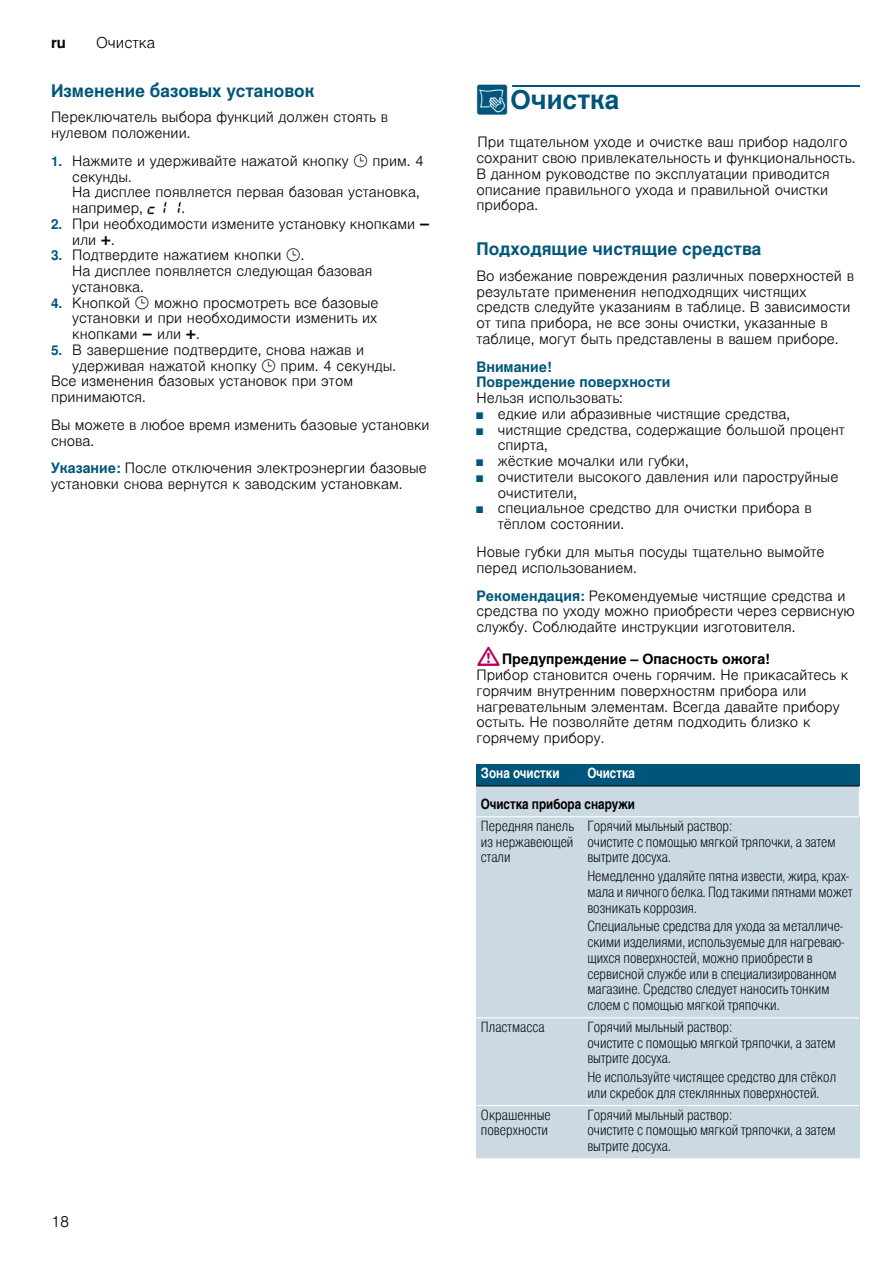
<style>
.page{position:relative;width:893px;height:1263px;background:#fff}
.page>*{position:absolute;margin:0;border:0;box-sizing:border-box;transform-origin:0 0}
.t1{font:700 26.25px "Nimbus San L";color:#00567a}
.t2{font:700 17.25px "Nimbus San L";color:#00567a}
.t3{font:300 15px "Nimbus San L";color:#000}
.t4{font:700 15px "Nimbus San L";color:#000}
.t5{font:300 14.25px/15.8px "Nimbus San L";color:#000}
.t6{font:14.25px/15.8px "Nimbus San L Lig Con";color:#000}
.t7{font:700 14.25px/15.8px "Nimbus San L";color:#00567a}
.t8{font:14.25px "Nimbus San L Bol Con";color:#000}
.t9{font:14.25px "Nimbus San L Bol Con";color:#fff}
.s1{font-weight:700;font-size:13.5px;color:#00567a}
.s2{font-family:"BSH Symb PH3";font-weight:400}
.s3{font-family:"BSH Symb All";font-weight:400}
.s4{font-family:"BSH Symb Gaggenau";font-weight:400}
.s5{font-weight:700;color:#00567a}
.s6{font-family:"BSH Symb PG2";font-weight:400;font-size:27px}
.s7{font-size:9px;color:#00567a}
.s8{font-family:"BSH Symb All";font-weight:400;font-size:21px;color:#b5015b}
.s9{font-weight:700}
</style>
<div class="page">
<div style="left:512px;top:85px;width:347px;height:2px;border:1px solid #00567a"></div>
<div style="left:476px;top:764px;width:107px;height:22px;background:#00567a"></div>
<div style="left:583px;top:764px;width:276px;height:22px;background:#00567a"></div>
<div style="left:476px;top:786px;width:383px;height:31px;background:#cbd9e3"></div>
<div style="left:476px;top:817px;width:107px;height:201px;background:#cbd9e3"></div>
<div style="left:583px;top:817px;width:276px;height:201px;background:#cbd9e3"></div>
<div style="left:476px;top:1018px;width:107px;height:87px;background:#cbd9e3"></div>
<div style="left:583px;top:1018px;width:276px;height:87px;background:#cbd9e3"></div>
<div style="left:476px;top:1105px;width:107px;height:54px;background:#cbd9e3"></div>
<div style="left:583px;top:1105px;width:276px;height:54px;background:#cbd9e3"></div>
<hr style="left:476px;top:786px;width:383px;height:1px;background:#000">
<hr style="left:476px;top:816px;width:383px;height:1px;background:#fff">
<hr style="left:476px;top:1017px;width:383px;height:1px;background:#fff">
<hr style="left:476px;top:1105px;width:383px;height:1px;background:#fff">
<hr style="left:476px;top:1158px;width:383px;height:1px;background:#fff">
<p class="t4" style="left:51px;top:34px;width:16px">ru</p>
<p class="t3" style="left:96px;top:33px;width:61px">Очистка</p>
<p class="t2" style="left:51px;top:80px;width:265px">Изменение базовых установок</p>
<p class="t5" style="left:51px;top:108px;width:338px">Переключатель выбора функций должен стоять в нулевом положении.</p>
<p class="t5" style="left:72px;top:152px;width:353px;text-indent:-21px"><span class="s1">1.</span> Нажмите и удерживайте нажатой кнопку <span class="s2">V</span> прим. 4 секунды.<br>На дисплее появляется первая базовая установка, например, <span class="s3">™‚ ‚</span>.</p>
<p class="t5" style="left:72px;top:215px;width:359px;text-indent:-21px"><span class="s1">2.</span> При необходимости измените установку кнопками <span class="s4">A </span>или <span class="s4">@</span>.</p>
<p class="t5" style="left:72px;top:246px;width:301px;text-indent:-21px"><span class="s1">3.</span> Подтвердите нажатием кнопки <span class="s2">V</span>.<br>На дисплее появляется следующая базовая установка.</p>
<p class="t5" style="left:72px;top:293px;width:308px;text-align:justify;text-indent:-21px"><span class="s1">4.</span> Кнопкой <span class="s2">V</span> можно просмотреть все базовые установки и при необходимости изменить их кнопками <span class="s4">A</span> или <span class="s4">@</span>.</p>
<p class="t5" style="left:51px;top:341px;width:314px"><span class="s1">5.</span> В завершение подтвердите, снова нажав и</p>
<p class="t5" style="left:72px;top:356px;width:325px">удерживая нажатой кнопку <span class="s2">V</span> прим. 4 секунды.</p>
<p class="t5" style="left:51px;top:372px;width:303px">Все изменения базовых установок при этом</p>
<p class="t5" style="left:51px;top:388px;width:96px">принимаются.</p>
<p class="t5" style="left:51px;top:416px;width:380px">Вы можете в любое время изменить базовые установки снова.</p>
<p class="t5" style="left:51px;top:459px;width:377px"><span class="s5">Указание:</span> После отключения электроэнергии базовые установки снова вернутся к заводским установкам.</p>
<p class="t3" style="left:51px;top:1211px;width:20px">18</p>
<h1 class="t1" style="left:476px;top:84px;width:145px"><span class="s6">D</span>Очистка</h1>
<p class="t5" style="left:476px;top:133px;width:380px">При тщательном уходе и очистке ваш прибор надолго сохранит свою привлекательность и функциональность.<br>В данном руководстве по эксплуатации приводится описание правильного ухода и правильной очистки прибора.</p>
<p class="t2" style="left:476px;top:238px;width:286px">Подходящие чистящие средства</p>
<p class="t5" style="left:476px;top:267px;width:379px">Во избежание повреждения различных поверхностей в результате применения неподходящих чистящих средств следуйте указаниям в таблице. В зависимости от типа прибора, не все зоны очистки, указанные в таблице, могут быть представлены в вашем приборе.</p>
<p class="t7" style="left:476px;top:358px;width:195px">Внимание!<br>Повреждение поверхности</p>
<p class="t5" style="left:476px;top:389px;width:148px">Нельзя использовать:</p>
<p class="t5" style="left:476px;top:405px;width:315px"><span class="s7">■</span> едкие или абразивные чистящие средства,</p>
<p class="t5" style="left:497px;top:420px;width:348px;text-indent:-21px"><span class="s7">■</span> чистящие средства, содержащие большой процент спирта,</p>
<p class="t5" style="left:476px;top:452px;width:214px"><span class="s7">■</span> жёсткие мочалки или губки,</p>
<p class="t5" style="left:497px;top:468px;width:342px;text-indent:-21px"><span class="s7">■</span> очистители высокого давления или пароструйные очистители,</p>
<p class="t5" style="left:497px;top:499px;width:315px;text-indent:-21px"><span class="s7">■</span> специальное средство для очистки прибора в тёплом состоянии.</p>
<p class="t5" style="left:476px;top:543px;width:349px">Новые губки для мытья посуды тщательно вымойте перед использованием.</p>
<p class="t5" style="left:476px;top:586px;width:380px"><span class="s5">Рекомендация:</span> Рекомендуемые чистящие средства и средства по уходу можно приобрести через сервисную службу. Соблюдайте инструкции изготовителя.</p>
<p class="t5" style="left:476px;top:650px;width:373px"><span class="s8">:</span><span class="s9">Предупреждение – Опасность ожога!<br></span>Прибор становится очень горячим. Не прикасайтесь к горячим внутренним поверхностям прибора или нагревательным элементам. Всегда давайте прибору остыть. Не позволяйте детям подходить близко к горячему прибору.</p>
<p class="t9" style="left:481px;top:764px;width:80px">Зона очистки</p>
<p class="t9" style="left:587px;top:764px;width:49px">Очистка</p>
<p class="t8" style="left:481px;top:795px;width:155px">Очистка прибора снаружи</p>
<p class="t6" style="left:481px;top:817px;width:94px;text-align:justify">Передняя панель из нержавеющей стали</p>
<p class="t6" style="left:587px;top:817px;width:250px">Горячий мыльный раствор:<br>очистите с помощью мягкой тряпочки, а затем вытрите досуха.</p>
<p class="t6" style="left:587px;top:867px;width:266px">Немедленно удаляйте пятна извести, жира, крах&shy;мала и яичного белка. Под такими пятнами может возникать коррозия.</p>
<p class="t6" style="left:587px;top:918px;width:258px">Специальные средства для ухода за металличе&shy;скими изделиями, используемые для нагреваю&shy;щихся поверхностей, можно приобрести в сервисной службе или в специализированном магазине. Средство следует наносить тонким слоем с помощью мягкой тряпочки.</p>
<p class="t6" style="left:481px;top:1018px;width:65px">Пластмасса</p>
<p class="t6" style="left:587px;top:1018px;width:250px">Горячий мыльный раствор:<br>очистите с помощью мягкой тряпочки, а затем вытрите досуха.</p>
<p class="t6" style="left:587px;top:1068px;width:250px">Не используйте чистящее средство для стёкол или скребок для стеклянных поверхностей.</p>
<p class="t6" style="left:481px;top:1106px;width:71px">Окрашенные поверхности</p>
<p class="t6" style="left:587px;top:1106px;width:250px">Горячий мыльный раствор:<br>очистите с помощью мягкой тряпочки, а затем вытрите досуха.</p>
</div>
